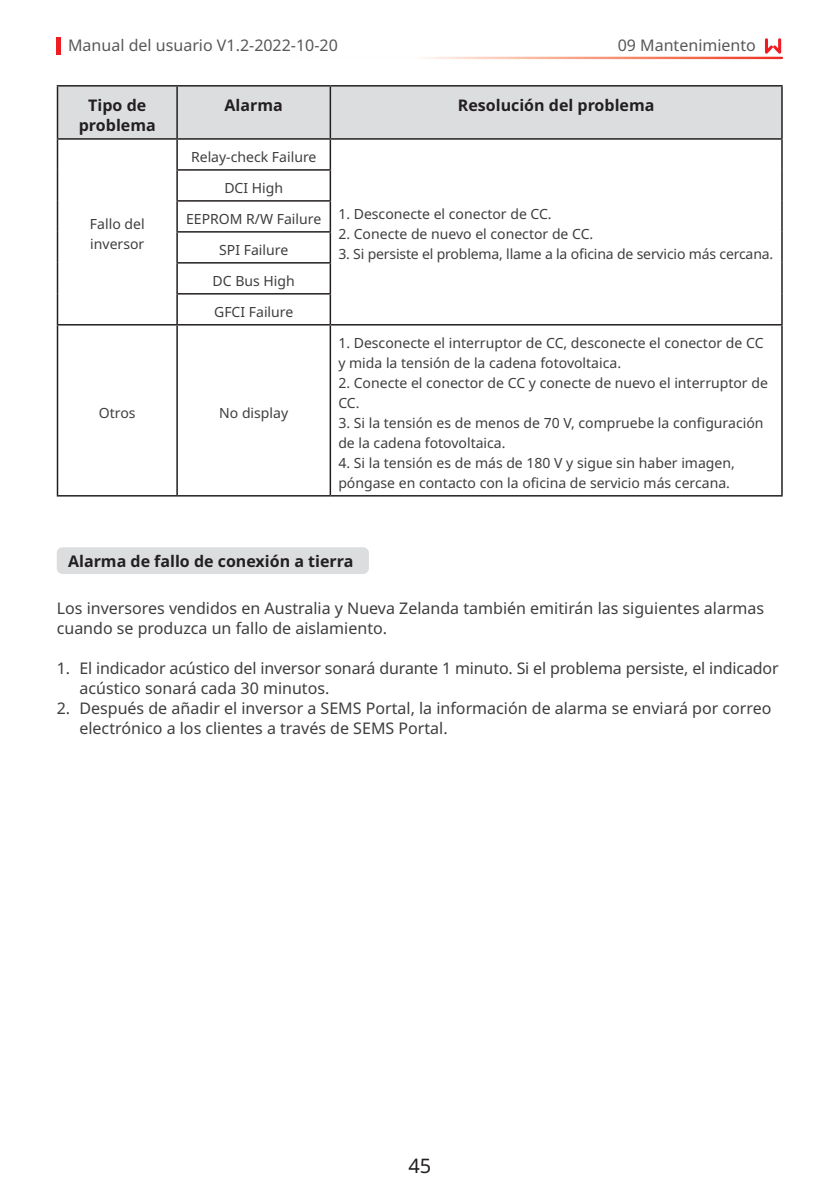
<style>
.page{position:relative;width:840px;height:1191px;background:#fff}
.page>*{position:absolute;margin:0;border:0;box-sizing:border-box;transform-origin:0 0}
.t1{font:20px "Noto Sans";color:#231f20}
.t2{font:16px/20px "Noto Sans";color:#3e3e3f}
.小节{font:700 16px/20px "Noto Sans";color:#231f20;text-align:center}
.t3{font:16px "Noto Sans";color:#57585a}
.t4{font:14px/20px "Noto Sans";color:#3e3e3f}
</style>
<div class="page">
<hr style="left:57px;top:37px;width:4px;height:18px;background:#ee1d23">
<svg style="left:765px;top:38px;width:15px;height:16px"></svg>
<div style="left:58px;top:87px;width:722px;height:51px;background:#dcdddf"></div>
<hr style="left:57px;top:85px;width:120px;height:2px;background:#231f20">
<hr style="left:57px;top:87px;width:1px;height:51px;background:#231f20">
<hr style="left:177px;top:85px;width:153px;height:2px;background:#231f20">
<hr style="left:330px;top:85px;width:452px;height:2px;background:#231f20">
<hr style="left:780px;top:87px;width:2px;height:51px;background:#231f20">
<hr style="left:176px;top:87px;width:2px;height:51px;background:#231f20">
<hr style="left:329px;top:87px;width:2px;height:51px;background:#231f20">
<hr style="left:57px;top:138px;width:120px;height:2px;background:#231f20">
<hr style="left:177px;top:138px;width:153px;height:2px;background:#231f20">
<hr style="left:330px;top:138px;width:452px;height:2px;background:#231f20">
<hr style="left:57px;top:140px;width:1px;height:30px;background:#231f20">
<hr style="left:57px;top:170px;width:1px;height:31px;background:#231f20">
<hr style="left:57px;top:201px;width:1px;height:31px;background:#231f20">
<hr style="left:57px;top:232px;width:1px;height:31px;background:#231f20">
<hr style="left:57px;top:263px;width:1px;height:31px;background:#231f20">
<hr style="left:57px;top:294px;width:1px;height:30px;background:#231f20">
<hr style="left:176px;top:140px;width:2px;height:29px;background:#231f20">
<hr style="left:329px;top:140px;width:2px;height:29px;background:#231f20">
<hr style="left:780px;top:140px;width:2px;height:30px;background:#231f20">
<hr style="left:780px;top:170px;width:2px;height:31px;background:#231f20">
<hr style="left:780px;top:201px;width:2px;height:31px;background:#231f20">
<hr style="left:780px;top:232px;width:2px;height:31px;background:#231f20">
<hr style="left:780px;top:263px;width:2px;height:31px;background:#231f20">
<hr style="left:780px;top:294px;width:2px;height:30px;background:#231f20">
<hr style="left:176px;top:169px;width:155px;height:2px;background:#231f20">
<hr style="left:176px;top:171px;width:2px;height:29px;background:#231f20">
<hr style="left:329px;top:171px;width:2px;height:29px;background:#231f20">
<hr style="left:176px;top:200px;width:155px;height:2px;background:#231f20">
<hr style="left:176px;top:202px;width:2px;height:29px;background:#231f20">
<hr style="left:329px;top:202px;width:2px;height:29px;background:#231f20">
<hr style="left:176px;top:231px;width:155px;height:2px;background:#231f20">
<hr style="left:176px;top:233px;width:2px;height:29px;background:#231f20">
<hr style="left:329px;top:233px;width:2px;height:29px;background:#231f20">
<hr style="left:176px;top:262px;width:155px;height:1px;background:#231f20">
<hr style="left:176px;top:263px;width:2px;height:30px;background:#231f20">
<hr style="left:329px;top:263px;width:2px;height:30px;background:#231f20">
<hr style="left:176px;top:293px;width:155px;height:1px;background:#231f20">
<hr style="left:176px;top:294px;width:2px;height:30px;background:#231f20">
<hr style="left:329px;top:294px;width:2px;height:30px;background:#231f20">
<hr style="left:57px;top:324px;width:120px;height:1px;background:#231f20">
<hr style="left:57px;top:325px;width:1px;height:170px;background:#231f20">
<hr style="left:177px;top:324px;width:153px;height:1px;background:#231f20">
<hr style="left:176px;top:325px;width:2px;height:170px;background:#231f20">
<hr style="left:330px;top:324px;width:452px;height:1px;background:#231f20">
<hr style="left:329px;top:325px;width:2px;height:170px;background:#231f20">
<hr style="left:780px;top:325px;width:2px;height:170px;background:#231f20">
<hr style="left:57px;top:495px;width:120px;height:1px;background:#231f20">
<hr style="left:177px;top:495px;width:153px;height:1px;background:#231f20">
<hr style="left:330px;top:495px;width:452px;height:1px;background:#231f20">
<div style="left:57px;top:547px;width:312px;height:27px;background:#dcdddf;border-radius:6px"></div>
<p class="t3" style="left:68px;top:34px;width:271px">Manual del usuario V1.2-2022-10-20</p>
<p class="t3" style="left:617px;top:34px;width:140px">09 Mantenimiento</p>
<p class="小节" style="left:79px;top:95px;width:78px">Tipo de problema</p>
<p class="小节" style="left:224px;top:95px;width:60px">Alarma</p>
<p class="小节" style="left:457px;top:95px;width:198px">Resolución del problema</p>
<p class="t4" style="left:90px;top:215px;width:56px">Fallo del</p>
<p class="t4" style="left:90px;top:235px;width:56px">inversor</p>
<p class="t4" style="left:191px;top:147px;width:127px">Relay-check Failure</p>
<p class="t4" style="left:224px;top:178px;width:60px">DCI High</p>
<p class="t4" style="left:186px;top:209px;width:136px">EEPROM R/W Failure</p>
<p class="t4" style="left:219px;top:240px;width:70px">SPI Failure</p>
<p class="t4" style="left:212px;top:271px;width:84px">DC Bus High</p>
<p class="t4" style="left:214px;top:302px;width:81px">GFCI Failure</p>
<p class="t4" style="left:99px;top:403px;width:38px">Otros</p>
<p class="t4" style="left:219px;top:403px;width:70px">No display</p>
<p class="t4" style="left:338px;top:205px;width:215px">1. Desconecte el conector de CC.</p>
<p class="t4" style="left:338px;top:225px;width:256px">2. Conecte de nuevo el conector de CC.</p>
<p class="t4" style="left:338px;top:245px;width:436px">3. Si persiste el problema, llame a la oficina de servicio más cercana.</p>
<p class="t4" style="left:338px;top:333px;width:426px">1. Desconecte el interruptor de CC, desconecte el conector de CC y mida la tensión de la cadena fotovoltaica.</p>
<p class="t4" style="left:338px;top:373px;width:431px">2. Conecte el conector de CC y conecte de nuevo el interruptor de<br>CC.</p>
<p class="t4" style="left:338px;top:413px;width:426px">3. Si la tensión es de menos de 70 V, compruebe la configuración de la cadena fotovoltaica.</p>
<p class="t4" style="left:338px;top:453px;width:398px">4. Si la tensión es de más de 180 V y sigue sin haber imagen, póngase en contacto con la oficina de servicio más cercana.</p>
<p class="小节" style="left:68px;top:552px;width:287px">Alarma de fallo de conexión a tierra</p>
<p class="t2" style="left:57px;top:598px;width:708px">Los inversores vendidos en Australia y Nueva Zelanda también emitirán las siguientes alarmas cuando se produzca un fallo de aislamiento.</p>
<p class="t2" style="left:79px;top:658px;width:700px;text-indent:-23px">1. El indicador acústico del inversor sonará durante 1 minuto. Si el problema persiste, el indicador acústico sonará cada 30 minutos.</p>
<p class="t2" style="left:79px;top:698px;width:693px;text-indent:-23px">2. Después de añadir el inversor a SEMS Portal, la información de alarma se enviará por correo electrónico a los clientes a través de SEMS Portal.</p>
<h1 class="t1" style="left:408px;top:1151px;width:24px">45</h1>
</div>
